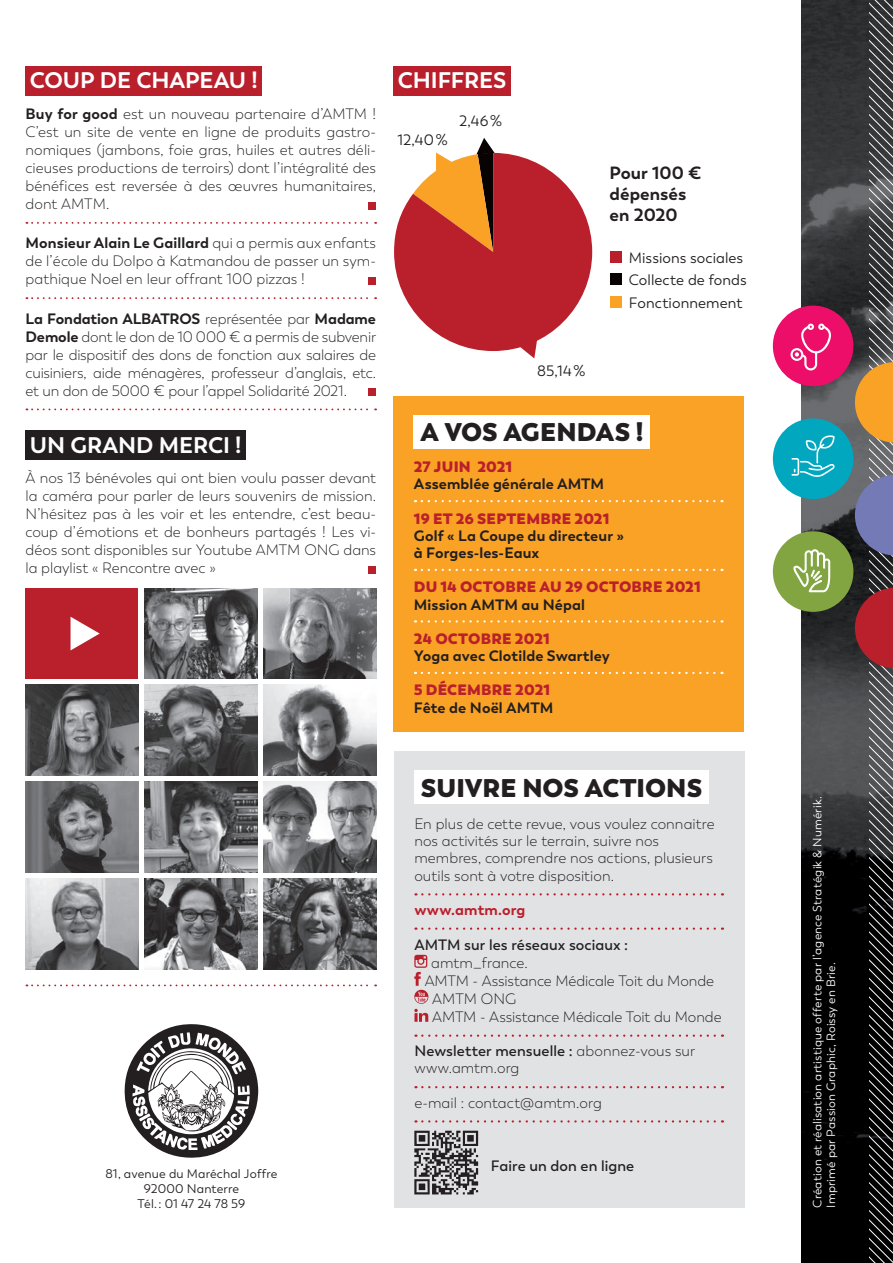
<style>
.page{position:relative;width:893px;height:1263px;background:#fff}
.page>*{position:absolute;margin:0;border:0;box-sizing:border-box;transform-origin:0 0}
.t1{font:800 25.5px "Boston";color:#231f20}
.t2{font:700 22.5px "Boston";letter-spacing:-.005em;color:#fff}
.t3{font:700 17.7px/21.1px "Boston";color:#231f20}
.t4{font:300 15px/18px "Boston";color:#231f20;text-align:justify}
.t5{font:700 15px/17.2px "Boston";letter-spacing:.005em;color:#231f20}
.t6{font:15px "Boston";letter-spacing:.005em;color:#231f20}
.t7{font:800 15px "Boston";letter-spacing:.005em;color:#ba1f2c}
.t8{font:600 15px "Boston";letter-spacing:.005em;color:#231f20}
.t9{font:700 15px "Boston";letter-spacing:.01em;color:#ba1f2c}
.t10{font:12.45px/15px "Boston";letter-spacing:.01em;color:#231f20;text-align:center}
.t11{font:12px "Boston";letter-spacing:.015em;color:#fff}
.s1{font-weight:700}
.s2{font-weight:800;color:#ba1f2c}
.s3{font-weight:600}
</style>
<div class="page">
<div style="left:394px;top:751px;width:351px;height:457px;background:#e1e2e4"></div>
<svg style="left:26px;top:984px;width:350px;height:2px"></svg>
<svg style="left:422px;top:893px;width:301px;height:2px"></svg>
<svg style="left:422px;top:927px;width:301px;height:3px"></svg>
<svg style="left:422px;top:1034px;width:301px;height:3px"></svg>
<svg style="left:422px;top:1086px;width:301px;height:2px"></svg>
<svg style="left:422px;top:1120px;width:301px;height:2px"></svg>
<svg style="left:414px;top:955px;width:14px;height:67px"></svg>
<div style="left:394px;top:66px;width:117px;height:29px;background:#ba1f2c"></div>
<div style="left:610px;top:251px;width:11px;height:12px;background:#ba1f2c"></div>
<div style="left:610px;top:274px;width:11px;height:11px;background:#080302"></div>
<div style="left:610px;top:296px;width:11px;height:11px;background:#f9a226"></div>
<div style="left:394px;top:396px;width:350px;height:336px;background:#f9a226"></div>
<div style="left:414px;top:415px;width:236px;height:34px;background:#fff"></div>
<div style="left:414px;top:770px;width:295px;height:34px;background:#fff"></div>
<svg style="left:422px;top:500px;width:300px;height:2px"></svg>
<svg style="left:422px;top:569px;width:300px;height:2px"></svg>
<svg style="left:422px;top:620px;width:300px;height:2px"></svg>
<svg style="left:422px;top:672px;width:300px;height:2px"></svg>
<img style="left:801px;top:0;width:54px;height:1263px">
<div style="left:773px;top:306px;width:80px;height:80px;background:#ec0e68;border-radius:50%"></div>
<svg style="left:790px;top:324px;width:41px;height:46px"></svg>
<div style="left:773px;top:531px;width:80px;height:81px;background:#82a542;border-radius:50%"></div>
<svg style="left:793px;top:549px;width:37px;height:43px"></svg>
<div style="left:773px;top:418px;width:80px;height:81px;background:#00a7bf;border-radius:50%"></div>
<svg style="left:791px;top:435px;width:44px;height:42px"></svg>
<svg style="left:855px;top:0;width:38px;height:1263px;background:#4c4240"></svg>
<svg style="left:124px;top:1024px;width:134px;height:134px"></svg>
<svg style="left:414px;top:1131px;width:64px;height:63px"></svg>
<svg style="left:394px;top:138px;width:198px;height:220px"></svg>
<div style="left:26px;top:66px;width:236px;height:29px;background:#ba1f2c"></div>
<svg style="left:26px;top:222px;width:350px;height:2px"></svg>
<svg style="left:26px;top:297px;width:350px;height:2px"></svg>
<svg style="left:26px;top:408px;width:350px;height:2px"></svg>
<div style="left:26px;top:430px;width:220px;height:29px;background:#231f20"></div>
<div style="left:369px;top:202px;width:7px;height:7px;background:#ba1f2c"></div>
<div style="left:369px;top:277px;width:7px;height:7px;background:#ba1f2c"></div>
<div style="left:369px;top:388px;width:7px;height:8px;background:#ba1f2c"></div>
<div style="left:369px;top:566px;width:7px;height:7px;background:#ba1f2c"></div>
<img style="left:26px;top:685px;width:112px;height:91px">
<img style="left:26px;top:782px;width:112px;height:90px">
<img style="left:26px;top:879px;width:112px;height:90px">
<img style="left:264px;top:588px;width:112px;height:91px">
<img style="left:264px;top:685px;width:112px;height:91px">
<img style="left:264px;top:782px;width:112px;height:90px">
<img style="left:264px;top:879px;width:112px;height:90px">
<img style="left:145px;top:588px;width:112px;height:91px">
<img style="left:145px;top:685px;width:112px;height:91px">
<img style="left:145px;top:782px;width:112px;height:90px">
<img style="left:145px;top:879px;width:112px;height:90px">
<div style="left:26px;top:588px;width:112px;height:91px;background:#ba1f2c"></div>
<p class="t2" style="left:30px;top:67px;width:229px">COUP DE CHAPEAU !</p>
<p class="t4" style="left:26px;top:105px;width:352px"><span class="s1">Buy for good</span> est un nouveau partenaire d’AMTM !<br>C’est un site de vente en ligne de produits gastro&shy;nomiques (jambons, foie gras, huiles et autres déli&shy;cieuses productions de terroirs) dont l’intégralité des bénéfices est reversée à des œuvres humanitaires, dont AMTM.</p>
<p class="t4" style="left:26px;top:234px;width:352px"><span class="s1">Monsieur Alain Le Gaillard</span> qui a permis aux enfants de l’école du Dolpo à Katmandou de passer un sym&shy;pathique Noel en leur offrant 100 pizzas !</p>
<p class="t4" style="left:26px;top:310px;width:352px"><span class="s1">La Fondation ALBATROS</span> représentée par <span class="s1">Madame Demole</span> dont le don de 10 000 € a permis de subvenir par le dispositif des dons de fonction aux salaires de cuisiniers, aide ménagères, professeur d’anglais, etc. et un don de 5000 € pour l’appel Solidarité 2021.</p>
<p class="t2" style="left:30px;top:431px;width:213px">UN GRAND MERCI !</p>
<p class="t4" style="left:26px;top:469px;width:352px">À nos 13 bénévoles qui ont bien voulu passer devant la caméra pour parler de leurs souvenirs de mission.<br>N’hésitez pas à les voir et les entendre, c’est beau&shy;coup d’émotions et de bonheurs partagés ! Les vi&shy;déos sont disponibles sur Youtube AMTM ONG dans la playlist « Rencontre avec »</p>
<p class="t2" style="left:398px;top:67px;width:110px">CHIFFRES</p>
<p class="t6" style="left:398px;top:131px;width:52px">12,40%</p>
<p class="t6" style="left:459px;top:112px;width:45px">2,46%</p>
<p class="t6" style="left:537px;top:362px;width:50px">85,14%</p>
<p class="t3" style="left:610px;top:162px;width:93px">Pour 100 € dépensés en 2020</p>
<p class="t6" style="left:629px;top:249px;width:116px">Missions sociales</p>
<p class="t6" style="left:629px;top:271px;width:119px">Collecte de fonds</p>
<p class="t6" style="left:629px;top:294px;width:115px">Fonctionnement</p>
<p class="t1" style="left:420px;top:416px;width:225px">A VOS AGENDAS !</p>
<p class="t5" style="left:414px;top:458px;width:192px"><span class="s2">27 JUIN 2021<br></span>Assemblée générale AMTM</p>
<p class="t5" style="left:414px;top:510px;width:212px"><span class="s2">19 ET 26 SEPTEMBRE 2021<br></span>Golf « La Coupe du directeur » à Forges-les-Eaux</p>
<p class="t7" style="left:414px;top:577px;width:288px">DU 14 OCTOBRE AU 29 OCTOBRE 2021</p>
<p class="t5" style="left:414px;top:596px;width:173px">Mission AMTM au Népal</p>
<p class="t7" style="left:414px;top:629px;width:137px">24 OCTOBRE 2021</p>
<p class="t5" style="left:414px;top:647px;width:197px">Yoga avec Clotilde Swartley</p>
<p class="t7" style="left:414px;top:680px;width:138px">5 DÉCEMBRE 2021</p>
<p class="t5" style="left:414px;top:699px;width:141px">Fête de Noël AMTM</p>
<p class="t10" style="left:105px;top:1166px;width:174px">81, avenue du Maréchal Joffre<br>92000 Nanterre<br>Tél. : 01 47 24 78 59</p>
<p class="t1" style="left:421px;top:771px;width:283px">SUIVRE NOS ACTIONS</p>
<p class="t4" style="left:414px;top:815px;width:302px;line-height:17.2px;text-align:left">En plus de cette revue, vous voulez connaitre nos activités sur le terrain, suivre nos membres, comprendre nos actions, plusieurs outils sont à votre disposition.</p>
<p class="t9" style="left:414px;top:900px;width:113px">www.amtm.org</p>
<p class="t8" style="left:414px;top:935px;width:215px">AMTM sur les réseaux sociaux :</p>
<p class="t4" style="left:431px;top:954px;width:98px">amtm_france.</p>
<p class="t4" style="left:425px;top:972px;width:291px">AMTM - Assistance Médicale Toit du Monde</p>
<p class="t4" style="left:432px;top:990px;width:86px">AMTM ONG</p>
<p class="t4" style="left:432px;top:1008px;width:291px">AMTM - Assistance Médicale Toit du Monde</p>
<p class="t4" style="left:414px;top:1042px;width:282px;line-height:17.2px"><span class="s3">Newsletter mensuelle :</span> abonnez-vous sur www.amtm.org</p>
<p class="t4" style="left:414px;top:1093px;width:189px">e-mail : contact@amtm.org</p>
<p class="t8" style="left:491px;top:1156px;width:145px">Faire un don en ligne</p>
<p class="t11" style="left:810px;top:1208px;width:413px;rotate:-90deg">Création et réalisation artistique offerte par l’agence Stratégik &amp; Numérik.</p>
<p class="t11" style="left:824px;top:1208px;width:247px;rotate:-90deg">Imprimé par Passion Graphic, Roissy en Brie.</p>
</div>
